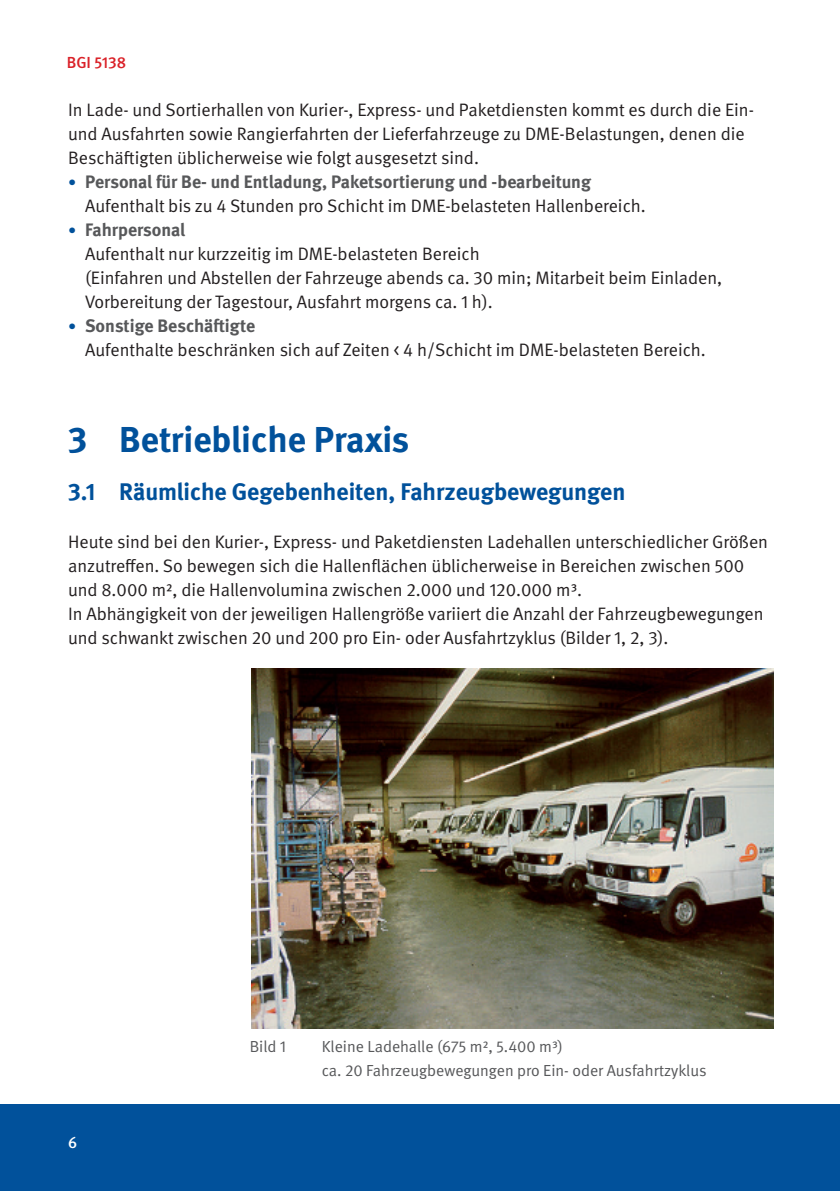
<style>
.page{position:relative;width:840px;height:1191px;background:#fff}
.page>*{position:absolute;margin:0;border:0;box-sizing:border-box;transform-origin:0 0}
.t1{font:700 36px "DGUV Meta";color:#01519b}
.t2{font:700 24px "DGUV Meta";color:#01519b}
.t3{font:18px/24px "DGUV Meta";color:#231f20}
.t4{font:16px/24px "DGUV Meta";color:#57585a}
.t5{font:500 16px "DGUV Meta";color:#da2128}
.t6{font:500 16px "DGUV Meta";color:#fff}
.s1{font-size:16px;color:#01519b}
.s2{font-weight:700;color:#57585a}
</style>
<div class="page">
<div style="left:0;top:1104px;width:839px;height:87px;background:#01519b"></div>
<img style="left:251px;top:668px;width:521px;height:360px">
<p class="t5" style="left:67px;top:53px;width:61px">BGI 5138</p>
<p class="t3" style="left:68px;top:98px;width:687px">In Lade- und Sortierhallen von Kurier-, Express- und Paketdiensten kommt es durch die Ein&shy;und Ausfahrten sowie Rangierfahrten der Lieferfahrzeuge zu DME-Belastungen, denen die<br>Beschäftigten üblicherweise wie folgt ausgesetzt sind.</p>
<p class="t3" style="left:85px;top:170px;width:562px;text-indent:-17px"><span class="s1">•</span> <span class="s2">Personal für Be- und Entladung, Paketsortierung und -bearbeitung<br></span>Aufenthalt bis zu 4 Stunden pro Schicht im DME-belasteten Hallenbereich.</p>
<p class="t3" style="left:85px;top:218px;width:638px;text-indent:-17px"><span class="s1">•</span> <span class="s2">Fahrpersonal<br></span>Aufenthalt nur kurzzeitig im DME-belasteten Bereich<br>(Einfahren und Abstellen der Fahrzeuge abends ca. 30 min; Mitarbeit beim Einladen, Vorbereitung der Tagestour, Ausfahrt morgens ca. 1 h).</p>
<p class="t3" style="left:85px;top:314px;width:622px;text-indent:-17px"><span class="s1">•</span> <span class="s2">Sonstige Beschäftigte<br></span>Aufenthalte beschränken sich auf Zeiten &lt; 4 h/Schicht im DME-belasteten Bereich.</p>
<h1 class="t1" style="left:68px;top:418px;width:342px">3 Betriebliche Praxis</h1>
<h2 class="t2" style="left:68px;top:477px;width:558px">3.1 Räumliche Gegebenheiten, Fahrzeugbewegungen</h2>
<p class="t3" style="left:68px;top:530px;width:701px">Heute sind bei den Kurier-, Express- und Paketdiensten Ladehallen unterschiedlicher Größen anzutreffen. So bewegen sich die Hallenflächen üblicherweise in Bereichen zwischen 500 und 8.000 m², die Hallenvolumina zwischen 2.000 und 120.000 m³.<br>In Abhängigkeit von der jeweiligen Hallengröße variiert die Anzahl der Fahrzeugbewegungen und schwankt zwischen 20 und 200 pro Ein- oder Ausfahrtzyklus (Bilder 1, 2, 3).</p>
<p class="t6" style="left:68px;top:1133px;width:11px">6</p>
<p class="t4" style="left:249px;top:1035px;width:38px">Bild 1</p>
<p class="t4" style="left:321px;top:1035px;width:386px">Kleine Ladehalle (675 m², 5.400 m³)<br>ca. 20 Fahrzeugbewegungen pro Ein- oder Ausfahrtzyklus</p>
</div>
